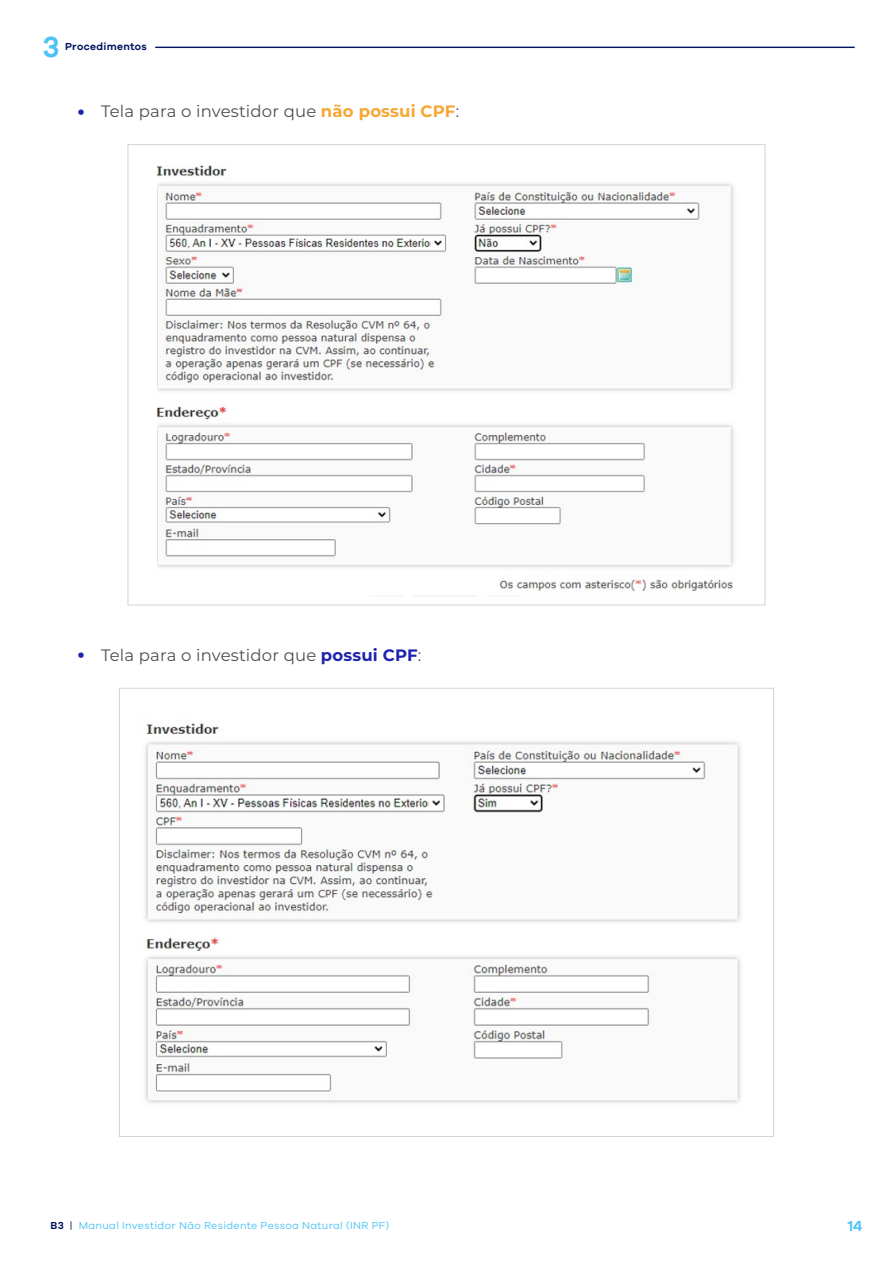
<style>
.page{position:relative;width:893px;height:1263px;background:#fff}
.page>*{position:absolute;margin:0;border:0;box-sizing:border-box;transform-origin:0 0}
.t1{font:600 30px "Galano Grotesque";color:#4fc3f6}
.t2{font:16.5px "Montserrat";letter-spacing:.01em;color:#4b5055}
.t3{font:600 15px "Galano Grotesque";color:#4fc3f6}
.t4{font:10.5px "Galano Grotesque";letter-spacing:.03em;color:#4fc3f6}
.t5{font:600 10.5px "Galano Grotesque";letter-spacing:.03em;color:#00145f}
.s1{font-size:36px;color:#1e23af}
.s2{font-weight:700;color:#f6a733}
.s3{font-weight:700;color:#1e23af}
.s4{font-weight:600;color:#00145f}
.s5{color:#00145f}
</style>
<div class="page">
<hr style="left:155px;top:47px;width:700px;height:1px;background:#00145f">
<img style="left:158px;top:165px;width:576px;height:427px">
<img style="left:145px;top:722px;width:596px;height:381px">
<h1 class="t1" style="left:43px;top:29px;width:19px">3</h1>
<p class="t5" style="left:65px;top:40px;width:83px">Procedimentos</p>
<p class="t2" style="left:76px;top:100px;width:385px"><span class="s1">•</span> Tela para o investidor que <span class="s2">não possui CPF</span>:</p>
<p class="t2" style="left:76px;top:643px;width:347px"><span class="s1">•</span> Tela para o investidor que <span class="s3">possui CPF</span>:</p>
<p class="t4" style="left:51px;top:1219px;width:340px"><span class="s4">B3</span> <span class="s5">|</span> Manual Investidor Não Residente Pessoa Natural (INR PF)</p>
<p class="t3" style="left:848px;top:1217px;width:16px">14</p>
</div>
